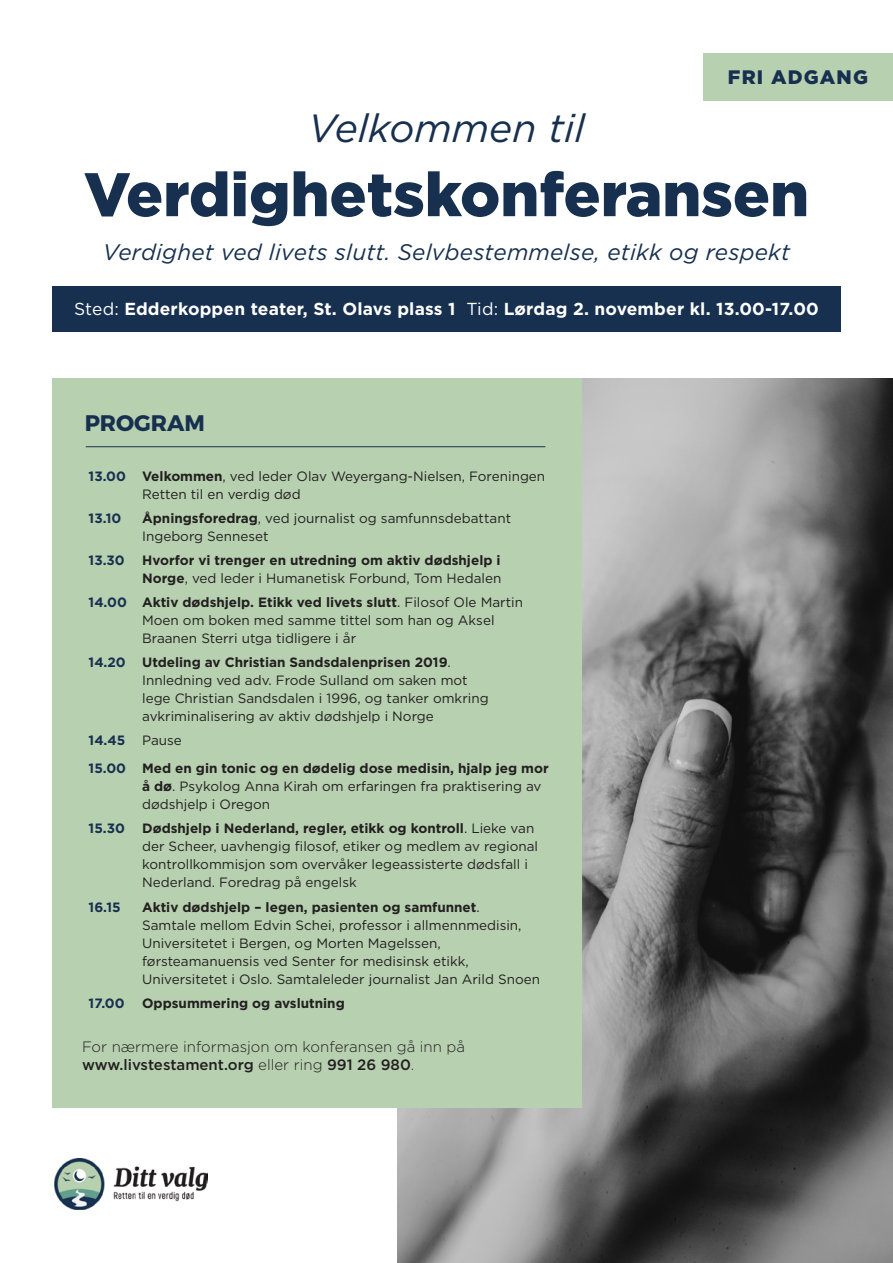
<style>
.page{position:relative;width:893px;height:1263px;background:#fff}
.page>*{position:absolute;margin:0;border:0;box-sizing:border-box;transform-origin:0 0}
.t1{font:900 61.5px "Gotham";color:#17304f}
.t2{font:italic 39.3px "Gotham";color:#17304f}
.t3{font:italic 22.5px "Gotham";letter-spacing:.01em;color:#17304f}
.t4{font:700 22.5px "Montserrat";color:#17304f}
.t5{font:900 19.5px "Gotham";letter-spacing:.06em;color:#17304f}
.t6{font:700 17.4px "Gotham";letter-spacing:.01em;color:#fff}
.t7{font:300 15px/18px "Gotham";color:#231f20}
.t8{font:13.5px/18px "Gotham";color:#231f20}
.t9{font:700 13.5px/18px "Gotham";color:#231f20}
.t10{font:700 13.5px "Gotham";color:#17304f}
.s1{font-weight:400}
.s2{font-weight:700;color:#17304f}
.s3{font-weight:700}
.s4{color:#17304f}
.s5{font-weight:500}
</style>
<div class="page">
<div style="left:52px;top:286px;width:789px;height:46px;background:#17304f"></div>
<img style="left:397px;top:378px;width:496px;height:885px">
<div style="left:703px;top:53px;width:190px;height:48px;background:#b7d0b0"></div>
<img style="left:54px;top:1159px;width:154px;height:50px">
<div style="left:52px;top:378px;width:530px;height:730px;background:#b7d0b0"></div>
<hr style="left:86px;top:446px;width:459px;height:1px;background:#17304f">
<h3 class="t5" style="left:728px;top:64px;width:142px">FRI ADGANG</h3>
<h2 class="t2" style="left:308px;top:103px;width:278px">Velkommen til</h2>
<h1 class="t1" style="left:84px;top:152px;width:727px">Verdighetskonferansen</h1>
<h3 class="t3" style="left:103px;top:238px;width:688px">Verdighet ved livets slutt. Selvbestemmelse, etikk og respekt</h3>
<p class="t6" style="left:74px;top:297px;width:746px"><span class="s1">Sted:</span> Edderkoppen teater, St. Olavs plass 1 <span class="s1">Tid:</span> Lørdag 2. november kl. 13.00-17.00</p>
<h3 class="t4" style="left:85px;top:404px;width:122px">PROGRAM</h3>
<p class="t8" style="left:142px;top:466px;width:405px;text-indent:-53px"><span class="s2">13.00</span> <span class="s3">Velkommen</span>, ved leder Olav Weyergang-Nielsen, Foreningen<br>Retten til en verdig død</p>
<p class="t10" style="left:89px;top:509px;width:34px">13.10</p>
<p class="t8" style="left:142px;top:508px;width:370px"><span class="s3">Åpningsforedrag</span>, ved journalist og samfunnsdebattant<br>Ingeborg Senneset</p>
<p class="t10" style="left:89px;top:551px;width:38px">13.30</p>
<p class="t9" style="left:142px;top:551px;width:361px">Hvorfor vi trenger en utredning om aktiv dødshjelp i<br>Norge<span class="s1">, ved leder i Humanetisk Forbund, Tom Hedalen</span></p>
<p class="t8" style="left:142px;top:593px;width:382px;text-indent:-53px"><span class="s2">14.00</span> <span class="s3">Aktiv dødshjelp. Etikk ved livets slutt</span>. Filosof Ole Martin<br>Moen om boken med samme tittel som han og Aksel<br>Braanen Sterri utga tidligere i år</p>
<p class="t8" style="left:142px;top:653px;width:348px;text-indent:-53px"><span class="s2">14.20</span> <span class="s3">Utdeling av Christian Sandsdalenprisen 2019</span>.<br>Innledning ved adv. Frode Sulland om saken mot lege Christian Sandsdalen i 1996, og tanker omkring avkriminalisering av aktiv dødshjelp i Norge</p>
<p class="t9" style="left:89px;top:726px;width:461px;line-height:28.3px"><span class="s4">14.45</span> <span class="s1">Pause<br></span><span class="s4">15.00</span> Med en gin tonic og en dødelig dose medisin, hjalp jeg mor</p>
<p class="t8" style="left:142px;top:777px;width:401px"><span class="s3">å dø</span>. Psykolog Anna Kirah om erfaringen fra praktisering av dødshjelp i Oregon</p>
<p class="t10" style="left:89px;top:820px;width:38px">15.30</p>
<p class="t8" style="left:142px;top:819px;width:398px"><span class="s3">Dødshjelp i Nederland, regler, etikk og kontroll</span>. Lieke van der Scheer, uavhengig filosof, etiker og medlem av regional kontrollkommisjon som overvåker legeassisterte dødsfall i Nederland. Foredrag på engelsk</p>
<p class="t10" style="left:89px;top:898px;width:34px">16.15</p>
<p class="t8" style="left:142px;top:897px;width:399px"><span class="s3">Aktiv dødshjelp – legen, pasienten og samfunnet</span>.<br>Samtale mellom Edvin Schei, professor i allmennmedisin, Universitetet i Bergen, og Morten Magelssen, førsteamanuensis ved Senter for medisinsk etikk, Universitetet i Oslo. Samtaleleder journalist Jan Arild Snoen</p>
<p class="t10" style="left:89px;top:994px;width:38px">17.00</p>
<p class="t9" style="left:142px;top:994px;width:204px">Oppsummering og avslutning</p>
<p class="t7" style="left:82px;top:1037px;width:384px">For nærmere informasjon om konferansen gå inn på <span class="s5">www.livstestament.org</span> eller ring <span class="s5">991 26 980</span>.</p>
</div>
